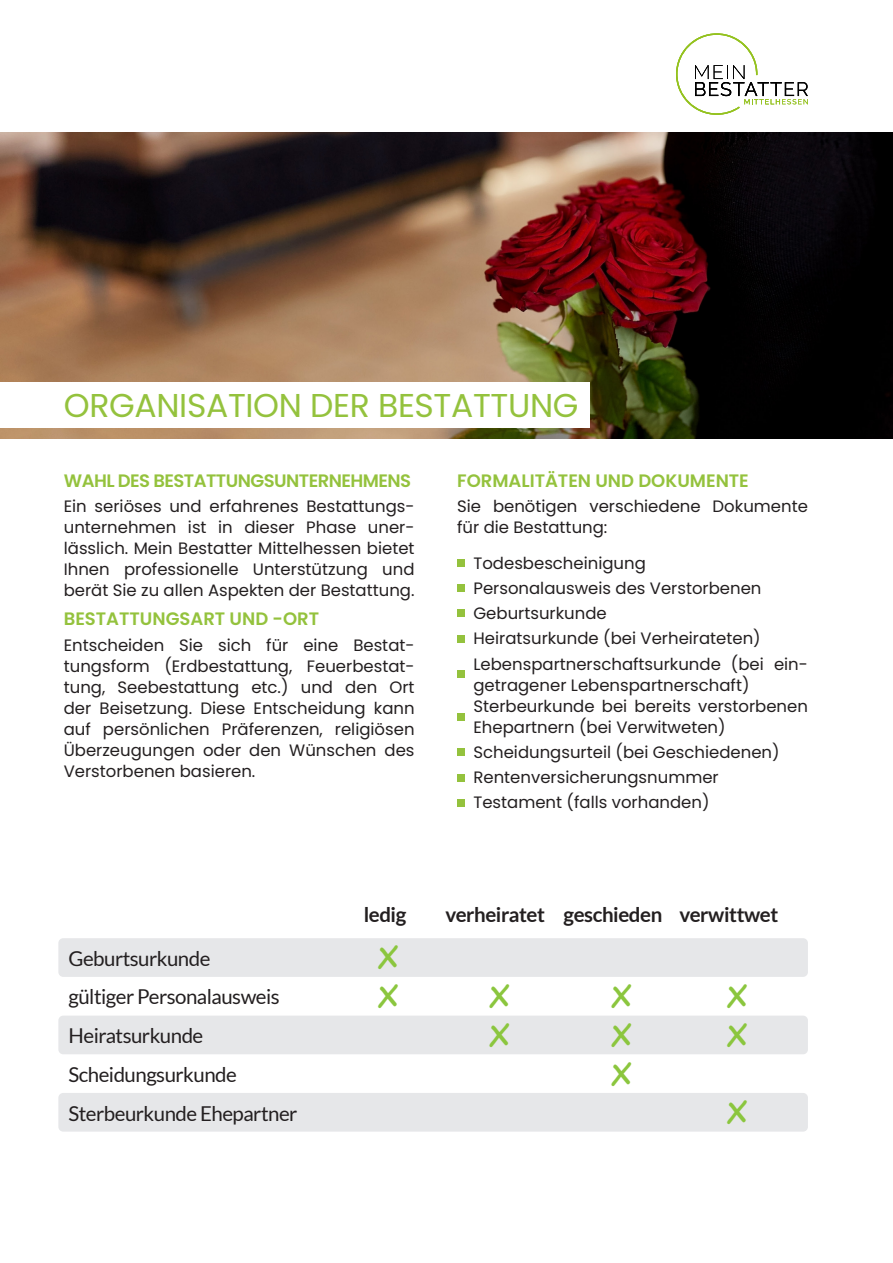
<style>
.page{position:relative;width:893px;height:1263px;background:#fff}
.page>*{position:absolute;margin:0;border:0;box-sizing:border-box;transform-origin:0 0}
.H1_Überschrift{font:33px "Poppins";letter-spacing:-.01em;color:#94c23d}
.t1{font:20.4px "Lato";letter-spacing:-.025em;color:#231f20}
.t2{font:700 20.4px "Lato";letter-spacing:-.02em;color:#231f20}
.Grundtext{font:600 18px "Poppins";color:#94c23d}
.Grundtext-2{font:600 18px "Poppins";letter-spacing:-.03em;color:#94c23d}
.Grundtext-3{font:16.5px/21px "Poppins";color:#231f20}
</style>
<div class="page">
<svg style="left:676px;top:33px;width:132px;height:82px"></svg>
<img style="left:0;top:132px;width:893px;height:306px">
<div style="left:0;top:382px;width:589px;height:45px;background:#fff"></div>
<div style="left:58px;top:938px;width:750px;height:39px;background:#e6e7e9;border-radius:5px"></div>
<div style="left:58px;top:1015px;width:750px;height:39px;background:#e6e7e9;border-radius:5px"></div>
<div style="left:58px;top:1093px;width:750px;height:38px;background:#e6e7e9;border-radius:5px"></div>
<div style="left:457px;top:559px;width:7px;height:8px;background:#94c23d"></div>
<div style="left:457px;top:584px;width:7px;height:7px;background:#94c23d"></div>
<div style="left:457px;top:609px;width:7px;height:7px;background:#94c23d"></div>
<div style="left:457px;top:635px;width:7px;height:7px;background:#94c23d"></div>
<div style="left:457px;top:671px;width:7px;height:7px;background:#94c23d"></div>
<div style="left:457px;top:713px;width:7px;height:7px;background:#94c23d"></div>
<div style="left:457px;top:749px;width:7px;height:7px;background:#94c23d"></div>
<div style="left:457px;top:774px;width:7px;height:7px;background:#94c23d"></div>
<div style="left:457px;top:799px;width:7px;height:8px;background:#94c23d"></div>
<p class="H1_Überschrift" style="left:64px;top:386px;width:516px">ORGANISATION DER BESTATTUNG</p>
<p class="Grundtext-2" style="left:64px;top:470px;width:349px">WAHL DES BESTATTUNGSUNTERNEHMENS</p>
<p class="Grundtext-3" style="left:64px;top:496px;width:352px;text-align:justify">Ein seriöses und erfahrenes Bestattungs&shy;unternehmen ist in dieser Phase uner&shy;lässlich. Mein Bestatter Mittelhessen bietet Ihnen professionelle Unterstützung und berät Sie zu allen Aspekten der Bestattung.</p>
<p class="Grundtext" style="left:64px;top:609px;width:257px">BESTATTUNGSART UND -ORT</p>
<p class="Grundtext-3" style="left:64px;top:634px;width:352px;text-align:justify">Entscheiden Sie sich für eine Bestat&shy;tungsform (Erdbestattung, Feuerbestat&shy;tung, Seebestattung etc.) und den Ort der Beisetzung. Diese Entscheidung kann auf persönlichen Präferenzen, religiösen Überzeugungen oder den Wünschen des Verstorbenen basieren.</p>
<p class="Grundtext" style="left:457px;top:470px;width:293px">FORMALITÄTEN UND DOKUMENTE</p>
<p class="Grundtext-3" style="left:457px;top:496px;width:352px">Sie benötigen verschiedene Dokumente für die Bestattung:</p>
<p class="Grundtext-3" style="left:473px;top:552px;width:174px">Todesbescheinigung</p>
<p class="Grundtext-3" style="left:473px;top:578px;width:290px">Personalausweis des Verstorbenen</p>
<p class="Grundtext-3" style="left:473px;top:603px;width:135px">Geburtsurkunde</p>
<p class="Grundtext-3" style="left:473px;top:628px;width:289px">Heiratsurkunde (bei Verheirateten)</p>
<p class="Grundtext-3" style="left:473px;top:653px;width:336px">Lebenspartnerschaftsurkunde (bei ein&shy;getragener Lebenspartnerschaft)</p>
<p class="Grundtext-3" style="left:473px;top:695px;width:336px">Sterbeurkunde bei bereits verstorbenen<br>Ehepartnern (bei Verwitweten)</p>
<p class="Grundtext-3" style="left:473px;top:742px;width:308px">Scheidungsurteil (bei Geschiedenen)</p>
<p class="Grundtext-3" style="left:473px;top:767px;width:247px">Rentenversicherungsnummer</p>
<p class="Grundtext-3" style="left:473px;top:792px;width:238px">Testament (falls vorhanden)</p>
<p class="t1" style="left:68px;top:947px;width:143px">Geburtsurkunde</p>
<p class="t1" style="left:68px;top:986px;width:213px">gültiger Personalausweis</p>
<p class="t1" style="left:68px;top:1024px;width:136px">Heiratsurkunde</p>
<p class="t1" style="left:68px;top:1063px;width:170px">Scheidungsurkunde</p>
<p class="t1" style="left:68px;top:1102px;width:230px">Sterbeurkunde Ehepartner</p>
<p class="t2" style="left:364px;top:903px;width:44px">ledig</p>
<p class="t2" style="left:446px;top:903px;width:101px">verheiratet</p>
<p class="t2" style="left:563px;top:903px;width:100px">geschieden</p>
<p class="t2" style="left:680px;top:903px;width:100px">verwittwet</p>
</div>
